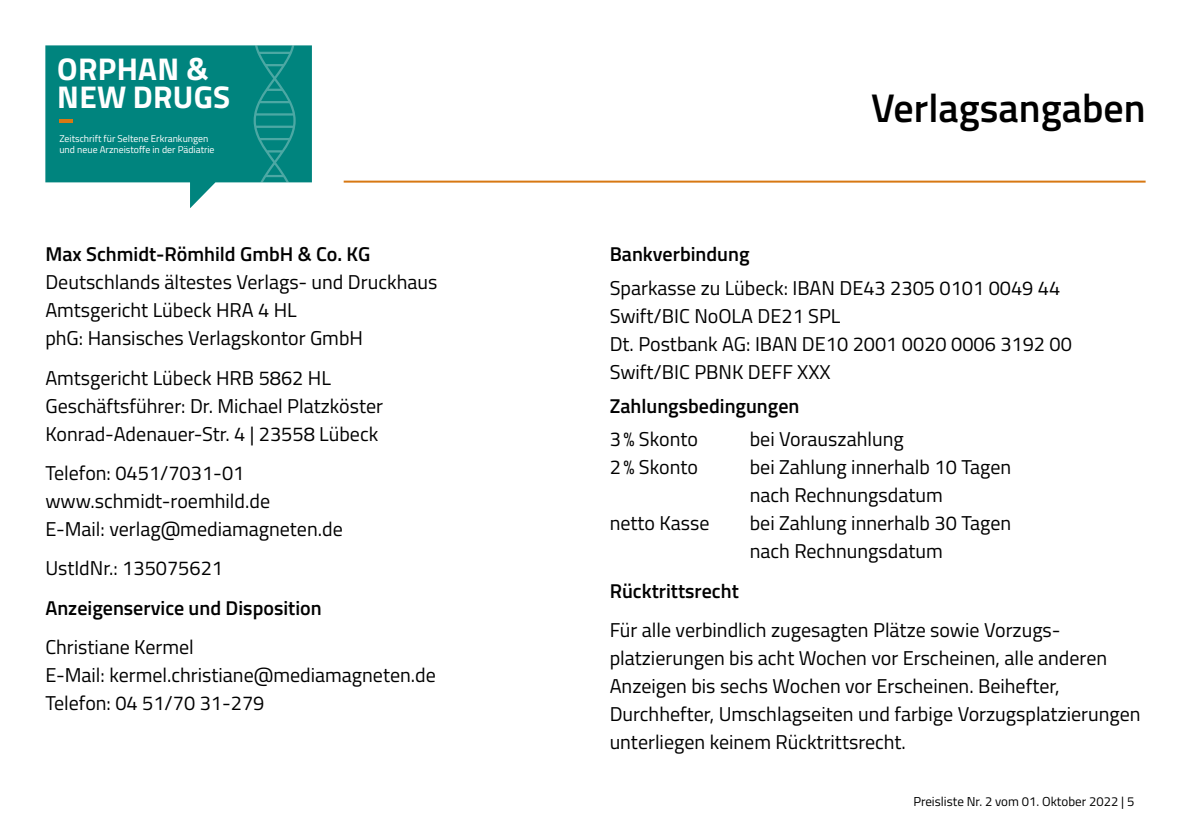
<style>
.page{position:relative;width:1191px;height:840px;background:#fff}
.page>*{position:absolute;margin:0;border:0;box-sizing:border-box;transform-origin:0 0}
.t1{font:600 40px "Titillium Web";color:#000}
.t2{font:700 31.4px/28.2px "Titillium Web";letter-spacing:.01em;color:#fff}
.t3{font:20px/28px "Titillium Web";color:#000}
.t4{font:600 20px "Titillium Web";color:#000}
.t5{font:13px "Titillium Web";color:#000}
.t6{font:9.8px/11.8px "Titillium Web";color:#fff}
</style>
<div class="page">
<svg style="left:45px;top:45px;width:267px;height:163px;background:#279791"></svg>
<svg style="left:252px;top:45px;width:45px;height:163px"></svg>
<hr style="left:59px;top:119px;width:14px;height:3px;background:#d77813">
<hr style="left:344px;top:180px;width:801px;height:2px;background:#d77813">
<h2 class="t2" style="left:57px;top:53px;width:174px">ORPHAN &amp;<br>NEW DRUGS</h2>
<p class="t6" style="left:59px;top:132px;width:157px">Zeitschrift für Seltene Erkrankungen und neue Arzneistoffe in der Pädiatrie</p>
<p class="t4" style="left:45px;top:239px;width:326px">Max Schmidt-Römhild GmbH &amp; Co. KG</p>
<p class="t3" style="left:45px;top:267px;width:393px">Deutschlands ältestes Verlags- und Druckhaus<br>Amtsgericht Lübeck HRA 4 HL<br>phG: Hansisches Verlagskontor GmbH</p>
<p class="t3" style="left:45px;top:362px;width:339px">Amtsgericht Lübeck HRB 5862 HL<br>Geschäftsführer: Dr. Michael Platzköster<br>Konrad-Adenauer-Str. 4 | 23558 Lübeck</p>
<p class="t3" style="left:45px;top:457px;width:299px">Telefon: 0451/7031-01 www.schmidt-roemhild.de<br>E-Mail: verlag@mediamagneten.de</p>
<p class="t3" style="left:45px;top:553px;width:179px">UstIdNr.: 135075621</p>
<p class="t4" style="left:45px;top:592px;width:278px">Anzeigenservice und Disposition</p>
<p class="t3" style="left:45px;top:632px;width:392px">Christiane Kermel<br>E-Mail: kermel.christiane@mediamagneten.de<br>Telefon: 04 51/70 31-279</p>
<h1 class="t1" style="left:871px;top:78px;width:276px">Verlagsangaben</h1>
<p class="t4" style="left:609px;top:239px;width:141px">Bankverbindung</p>
<p class="t3" style="left:609px;top:272px;width:464px">Sparkasse zu Lübeck: IBAN DE43 2305 0101 0049 44<br>Swift/BIC NoOLA DE21 SPL<br>Dt. Postbank AG: IBAN DE10 2001 0020 0006 3192 00<br>Swift/BIC PBNK DEFF XXX</p>
<p class="t4" style="left:609px;top:390px;width:191px">Zahlungsbedingungen</p>
<p class="t3" style="left:609px;top:424px;width:90px">3% Skonto</p>
<p class="t3" style="left:749px;top:424px;width:155px">bei Vorauszahlung</p>
<p class="t3" style="left:609px;top:452px;width:90px">2% Skonto</p>
<p class="t3" style="left:749px;top:452px;width:263px">bei Zahlung innerhalb 10 Tagen nach Rechnungsdatum</p>
<p class="t3" style="left:609px;top:508px;width:101px">netto Kasse</p>
<p class="t3" style="left:749px;top:508px;width:263px">bei Zahlung innerhalb 30 Tagen nach Rechnungsdatum</p>
<p class="t4" style="left:609px;top:575px;width:131px">Rücktrittsrecht</p>
<p class="t3" style="left:609px;top:614px;width:532px">Für alle verbindlich zugesagten Plätze sowie Vorzugs&shy;platzierungen bis acht Wochen vor Erscheinen, alle anderen Anzeigen bis sechs Wochen vor Erscheinen. Beihefter, Durchhefter, Umschlagseiten und farbige Vorzugsplatzierungen unterliegen keinem Rücktrittsrecht.</p>
<p class="t5" style="left:913px;top:791px;width:222px">Preisliste Nr. 2 vom 01. Oktober 2022 | 5</p>
</div>
